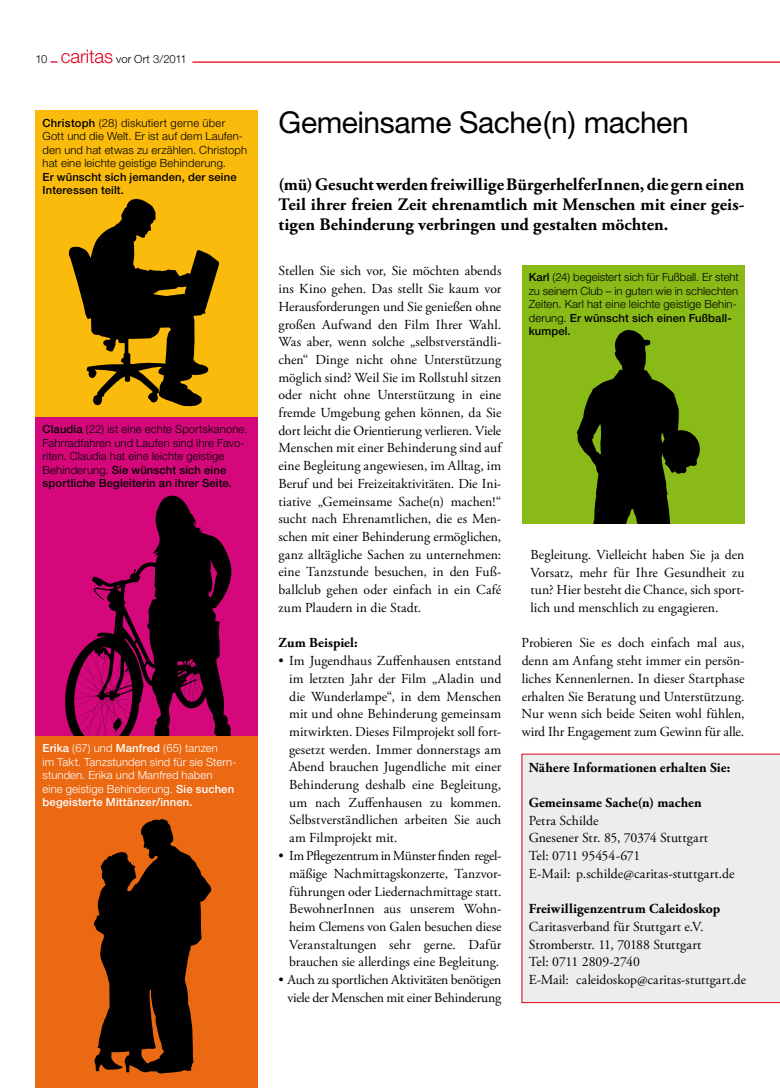
<style>
.page{position:relative;width:780px;height:1088px;background:#fff}
.page>*{position:absolute;margin:0;border:0;box-sizing:border-box;transform-origin:0 0}
.t1{font:30px "Helvetica Neue";letter-spacing:-.015em;color:#000}
.t2{font:700 17.5px/20px "Adobe Garamond Pro";letter-spacing:.005em;color:#000;text-align:justify}
.t3{font:13.75px/17.8px "Adobe Garamond Pro";color:#000;text-align:justify}
.t4{font:700 13.75px "Adobe Garamond Pro";letter-spacing:.005em;color:#000}
.t5{font:13.75px/17.8px "Adobe Garamond Pro";letter-spacing:-.02em;color:#000;text-align:right}
.t6{font:300 11.25px/13.5px "Helvetica Neue";letter-spacing:.01em;color:#000}
.t7{font:300 11.25px/13.5px "Helvetica Neue";letter-spacing:.01em;color:#fff}
.t8{font:500 11.25px/13.5px "Helvetica Neue";letter-spacing:.01em;color:#000}
.t9{font:300 11.25px "Helvetica Neue";letter-spacing:-.01em;color:#000}
.s1{font-size:18.75px;color:#e2001a}
.s2{font-weight:500}
</style>
<div class="page">
<div style="left:35px;top:111px;width:223px;height:306px;background:#fabb0c"></div>
<div style="left:521px;top:754px;width:259px;height:249px;background:#eceded"></div>
<hr style="left:192px;top:61px;width:588px;height:2px;background:#e2001a">
<svg style="left:51px;top:61px;width:7px;height:2px"></svg>
<svg style="left:69px;top:198px;width:150px;height:208px"></svg>
<div style="left:35px;top:417px;width:223px;height:319px;background:#d4087b"></div>
<svg style="left:65px;top:496px;width:167px;height:240px"></svg>
<div style="left:35px;top:736px;width:223px;height:352px;background:#eb6913"></div>
<svg style="left:94px;top:819px;width:117px;height:255px"></svg>
<div style="left:521px;top:265px;width:223px;height:258px;background:#89ba17"></div>
<svg style="left:577px;top:330px;width:122px;height:193px"></svg>
<p class="t9" style="left:35px;top:52px;width:153px">10 <span class="s1">caritas</span> vor Ort 3/2011</p>
<p class="t6" style="left:43px;top:115px;width:206px"><span class="s2">Christoph</span> (28) diskutiert gerne über Gott und die Welt. Er ist auf dem Laufen&shy;den und hat etwas zu erzählen. Christoph hat eine leichte geistige Behinderung.</p>
<p class="t8" style="left:43px;top:170px;width:195px">Er wünscht sich jemanden, der seine<br>Interessen teilt.</p>
<p class="t6" style="left:43px;top:422px;width:206px"><span class="s2">Claudia</span> (22) ist eine echte Sportskanone.<br>Fahrradfahren und Laufen sind ihre Favo&shy;riten. Claudia hat eine leichte geistige Behinderung. <span class="s2">Sie wünscht sich eine sportliche Begleiterin an ihrer Seite.</span></p>
<p class="t7" style="left:43px;top:741px;width:195px"><span class="s2">Erika</span> (67) und <span class="s2">Manfred</span> (65) tanzen<br>im Takt. Tanzstunden sind für sie Stern&shy;stunden. Erika und Manfred haben<br>eine geistige Behinderung. <span class="s2">Sie suchen begeisterte Mittänzer/innen.</span></p>
<h1 class="t1" style="left:278px;top:105px;width:411px">Gemeinsame Sache(n) machen</h1>
<p class="t2" style="left:278px;top:175px;width:467px">(mü) Gesucht werden freiwillige BürgerhelferInnen, die gern einen Teil ihrer freien Zeit ehrenamtlich mit Menschen mit einer geis&shy;tigen Behinderung verbringen und gestalten möchten.</p>
<p class="t3" style="left:278px;top:263px;width:224px">Stellen Sie sich vor, Sie möchten abends ins Kino gehen. Das stellt Sie kaum vor Herausforderungen und Sie genießen ohne großen Aufwand den Film Ihrer Wahl.<br>Was aber, wenn solche „selbstverständli&shy;chen“ Dinge nicht ohne Unterstützung möglich sind? Weil Sie im Rollstuhl sitzen oder nicht ohne Unterstützung in eine fremde Umgebung gehen können, da Sie dort leicht die Orientierung verlieren. Viele Menschen mit einer Behinderung sind auf eine Begleitung angewiesen, im Alltag, im Beruf und bei Freizeitaktivitäten. Die Ini&shy;tiative „Gemeinsame Sache(n) machen!“ sucht nach Ehrenamtlichen, die es Men&shy;schen mit einer Behinderung ermöglichen, ganz alltägliche Sachen zu unternehmen: eine Tanzstunde besuchen, in den Fuß&shy;ballclub gehen oder einfach in ein Café zum Plaudern in die Stadt.</p>
<p class="t4" style="left:278px;top:635px;width:81px">Zum Beispiel:</p>
<p class="t3" style="left:289px;top:652px;width:214px;text-indent:-11px">• Im Jugendhaus Zuffenhausen entstand im letzten Jahr der Film „Aladin und die Wunderlampe“, in dem Menschen mit und ohne Behinderung gemeinsam mitwirkten. Dieses Filmprojekt soll fort&shy;gesetzt werden. Immer donnerstags am Abend brauchen Jugendliche mit einer Behinderung deshalb eine Begleitung, um nach Zuffenhausen zu kommen.<br>Selbstverständlichen arbeiten Sie auch am Filmprojekt mit.</p>
<p class="t3" style="left:289px;top:847px;width:214px;text-indent:-11px">• Im Pflegezentrum in Münster finden regel&shy;mäßige Nachmittagskonzerte, Tanzvor&shy;führungen oder Liedernachmittage statt.<br>BewohnerInnen aus unserem Wohn&shy;heim Clemens von Galen besuchen diese Veranstaltungen sehr gerne. Dafür brauchen sie allerdings eine Begleitung.</p>
<p class="t5" style="left:278px;top:971px;width:224px">• Auch zu sportlichen Aktivitäten benötigen viele der Menschen mit einer Behinderung</p>
<p class="t6" style="left:528px;top:270px;width:212px"><span class="s2">Karl</span> (24) begeistert sich für Fußball. Er steht zu seinem Club – in guten wie in schlechten Zeiten. Karl hat eine leichte geistige Behin&shy;derung. <span class="s2">Er wünscht sich einen Fußball&shy;kumpel.</span></p>
<p class="t3" style="left:530px;top:546px;width:216px">Begleitung. Vielleicht haben Sie ja den Vorsatz, mehr für Ihre Gesundheit zu tun? Hier besteht die Chance, sich sport&shy;lich und menschlich zu engagieren.</p>
<p class="t3" style="left:521px;top:635px;width:224px">Probieren Sie es doch einfach mal aus, denn am Anfang steht immer ein persön&shy;liches Kennenlernen. In dieser Startphase erhalten Sie Beratung und Unterstützung.<br>Nur wenn sich beide Seiten wohl fühlen, wird Ihr Engagement zum Gewinn für alle.</p>
<p class="t4" style="left:528px;top:759px;width:203px">Nähere Informationen erhalten Sie:</p>
<p class="t4" style="left:528px;top:794px;width:174px">Gemeinsame Sache(n) machen</p>
<p class="t3" style="left:528px;top:812px;width:207px;text-align:left">Petra Schilde<br>Gnesener Str. 85, 70374 Stuttgart<br>Tel: 0711 95454-671<br>E-Mail: p.schilde@caritas-stuttgart.de</p>
<p class="t4" style="left:528px;top:901px;width:193px">Freiwilligenzentrum Caleidoskop</p>
<p class="t3" style="left:528px;top:918px;width:219px;text-align:left">Caritasverband für Stuttgart e.V.<br>Stromberstr. 11, 70188 Stuttgart<br>Tel: 0711 2809-2740<br>E-Mail: caleidoskop@caritas-stuttgart.de</p>
</div>
